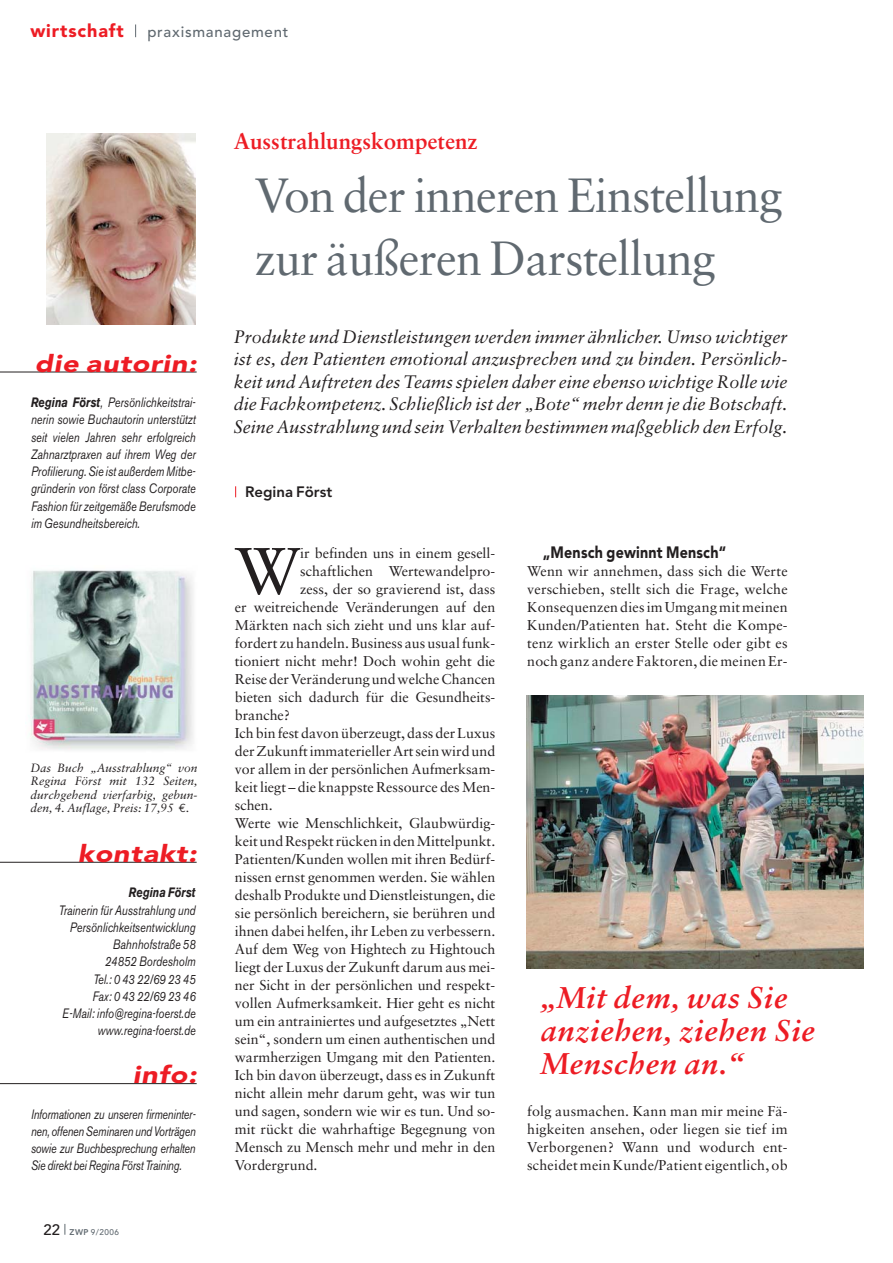
<style>
.page{position:relative;width:893px;height:1263px;background:#fff}
.page>*{position:absolute;margin:0;border:0;box-sizing:border-box;transform-origin:0 0}
.t1{font:65.85px "Sabon";color:#231f20}
.t2{font:48px/63px "Sabon";letter-spacing:-.015em;color:#606970}
.t3{font:italic 700 30px/33px "Sabon";letter-spacing:.025em;color:#ed1c24}
.t4{font:italic 900 24px "Avenir";color:#ed1c24;scale:1.2 1}
.t5{font:700 22.5px "Sabon";color:#ed1c24}
.t6{font:italic 18px/22.5px "Sabon";color:#231f20;text-align:justify}
.t7{font:900 18px "Avenir";letter-spacing:.05em;color:#ed1c24}
.t8{font:900 16.35px "Avenir";letter-spacing:.015em;color:#231f20;scale:.87 1}
.t9{font:500 15px "Avenir";letter-spacing:.05em;color:#606970}
.t10{font:800 15px "Avenir";color:#231f20}
.t11{font:14.25px/18px "Sabon";color:#231f20;text-align:justify}
.t12{font:italic 13.5px/17.2px "Akzidenz Grotesk BE";color:#231f20;text-align:right;scale:.8 1}
.t13{font:italic 13.5px/17.2px "Akzidenz Grotesk BE";color:#231f20;text-align:justify;scale:.78 1}
.t14{font:italic 700 13.5px "Akzidenz Grotesk BE";color:#231f20;scale:.8 1}
.t15{font:italic 12px/13.5px "Sabon";color:#231f20;text-align:justify}
.t16{font:500 8.25px "Avenir";color:#606970}
.s1{font-weight:700}
.s2{font-family:"Euro Mono";font-style:normal}
.s3{font-size:15px;color:#231f20}
.s4{font-weight:800}
</style>
<div class="page">
<svg style="left:135px;top:24px;width:1px;height:13px"></svg>
<hr style="left:1px;top:1083px;width:196px;height:1px;background:#231f20">
<hr style="left:1px;top:862px;width:196px;height:1px;background:#231f20">
<hr style="left:1px;top:372px;width:196px;height:1px;background:#231f20">
<img style="left:47px;top:133px;width:148px;height:192px">
<img style="left:527px;top:695px;width:337px;height:273px">
<img style="left:30px;top:570px;width:163px;height:180px">
<p class="t7" style="left:30px;top:24px;width:95px">wirtschaft</p>
<p class="t9" style="left:147px;top:26px;width:142px">praxismanagement</p>
<h3 class="t4" style="left:35px;top:354px;width:139px">die autorin:</h3>
<p class="t12" style="left:31px;top:395px;width:207px;text-align:justify"><span class="s1">Regina Först</span>, Persönlichkeitstrai&shy;nerin sowie Buchautorin unterstützt seit vielen Jahren sehr erfolgreich Zahnarztpraxen auf ihrem Weg der Profilierung. Sie ist außerdem Mitbe&shy;gründerin von först class Corporate Fashion für zeitgemäße Berufsmode im Gesundheitsbereich.</p>
<p class="t15" style="left:30px;top:762px;width:169px">Das Buch „Ausstrahlung“ von Regina Först mit 132 Seiten, durchgehend vierfarbig, gebun&shy;den, 4. Auflage, Preis: 17,95 <span class="s2">€</span>.</p>
<h3 class="t4" style="left:78px;top:844px;width:104px">kontakt:</h3>
<p class="t14" style="left:129px;top:888px;width:85px">Regina Först</p>
<p class="t12" style="left:59px;top:903px;width:172px">Trainerin für Ausstrahlung und<br>Persönlichkeitsentwicklung<br>Bahnhofstraße 58<br>24852 Bordesholm<br>Tel.: 0 43 22/69 23 45<br>Fax: 0 43 22/69 23 46<br>E-Mail: info@regina-foerst.de www.regina-foerst.de</p>
<h3 class="t4" style="left:133px;top:1065px;width:58px">info:</h3>
<p class="t13" style="left:31px;top:1107px;width:213px">Informationen zu unseren firmeninter&shy;nen, offenen Seminaren und Vorträgen sowie zur Buchbesprechung erhalten Sie direkt bei Regina Först Training.</p>
<p class="t16" style="left:44px;top:1228px;width:77px"><span class="s3">22</span> <span class="s4">ZWP</span> 9/2006</p>
<h3 class="t5" style="left:234px;top:132px;width:245px">Ausstrahlungskompetenz</h3>
<h2 class="t2" style="left:255px;top:168px;width:529px">Von der inneren Einstellung zur äußeren Darstellung</h2>
<p class="t6" style="left:234px;top:327px;width:555px">Produkte und Dienstleistungen werden immer ähnlicher. Umso wichtiger ist es, den Patienten emotional anzusprechen und zu binden. Persönlich&shy;keit und Auftreten des Teams spielen daher eine ebenso wichtige Rolle wie die Fachkompetenz. Schließlich ist der „Bote“ mehr denn je die Botschaft.<br>Seine Ausstrahlung und sein Verhalten bestimmen maßgeblich den Erfolg.</p>
<p class="t10" style="left:245px;top:486px;width:89px">Regina Först</p>
<h1 class="t1" style="left:235px;top:544px;width:67px">W</h1>
<p class="t11" style="left:300px;top:545px;width:197px">ir befinden uns in einem gesell-</p>
<p class="t11" style="left:300px;top:563px;width:197px">schaftlichen Wertewandelpro-</p>
<p class="t11" style="left:300px;top:581px;width:197px">zess, der so gravierend ist, dass</p>
<p class="t11" style="left:235px;top:599px;width:262px">er weitreichende Veränderungen auf den</p>
<p class="t11" style="left:235px;top:617px;width:262px">Märkten nach sich zieht und uns klar auf-</p>
<p class="t11" style="left:235px;top:635px;width:262px">fordert zu handeln. Business aus usual funk-</p>
<p class="t11" style="left:235px;top:653px;width:262px">tioniert nicht mehr! Doch wohin geht die</p>
<p class="t11" style="left:235px;top:671px;width:262px">Reise der Veränderung und welche Chancen</p>
<p class="t11" style="left:235px;top:689px;width:262px">bieten sich dadurch für die Gesundheits-</p>
<p class="t11" style="left:235px;top:707px;width:57px">branche?</p>
<p class="t11" style="left:235px;top:725px;width:262px">Ich bin fest davon überzeugt, dass der Luxus</p>
<p class="t11" style="left:235px;top:743px;width:262px">der Zukunft immaterieller Art sein wird und</p>
<p class="t11" style="left:235px;top:761px;width:262px">vor allem in der persönlichen Aufmerksam-</p>
<p class="t11" style="left:235px;top:779px;width:262px">keit liegt – die knappste Ressource des Men-</p>
<p class="t11" style="left:235px;top:797px;width:39px">schen.</p>
<p class="t11" style="left:235px;top:815px;width:262px">Werte wie Menschlichkeit, Glaubwürdig-</p>
<p class="t11" style="left:235px;top:833px;width:262px">keit und Respekt rücken in den Mittelpunkt.</p>
<p class="t11" style="left:235px;top:851px;width:262px">Patienten/Kunden wollen mit ihren Bedürf-</p>
<p class="t11" style="left:235px;top:869px;width:262px">nissen ernst genommen werden. Sie wählen</p>
<p class="t11" style="left:235px;top:887px;width:262px">deshalb Produkte und Dienstleistungen, die</p>
<p class="t11" style="left:235px;top:905px;width:262px">sie persönlich bereichern, sie berühren und</p>
<p class="t11" style="left:235px;top:923px;width:262px">ihnen dabei helfen, ihr Leben zu verbessern.</p>
<p class="t11" style="left:235px;top:941px;width:262px">Auf dem Weg von Hightech zu Hightouch</p>
<p class="t11" style="left:235px;top:959px;width:262px">liegt der Luxus der Zukunft darum aus mei-</p>
<p class="t11" style="left:235px;top:977px;width:262px">ner Sicht in der persönlichen und respekt-</p>
<p class="t11" style="left:235px;top:995px;width:262px">vollen Aufmerksamkeit. Hier geht es nicht</p>
<p class="t11" style="left:235px;top:1013px;width:262px">um ein antrainiertes und aufgesetztes „Nett</p>
<p class="t11" style="left:235px;top:1031px;width:262px">sein“, sondern um einen authentischen und</p>
<p class="t11" style="left:235px;top:1049px;width:262px">warmherzigen Umgang mit den Patienten.</p>
<p class="t11" style="left:235px;top:1067px;width:262px">Ich bin davon überzeugt, dass es in Zukunft</p>
<p class="t11" style="left:235px;top:1085px;width:262px">nicht allein mehr darum geht, was wir tun</p>
<p class="t11" style="left:235px;top:1103px;width:262px">und sagen, sondern wie wir es tun. Und so-</p>
<p class="t11" style="left:235px;top:1121px;width:262px">mit rückt die wahrhaftige Begegnung von</p>
<p class="t11" style="left:235px;top:1139px;width:262px">Mensch zu Mensch mehr und mehr in den</p>
<p class="t11" style="left:235px;top:1157px;width:84px">Vordergrund.</p>
<p class="t8" style="left:543px;top:545px;width:212px">„Mensch gewinnt Mensch“</p>
<p class="t11" style="left:527px;top:563px;width:262px">Wenn wir annehmen, dass sich die Werte verschieben, stellt sich die Frage, welche Konsequenzen dies im Umgang mit meinen Kunden/Patienten hat. Steht die Kompe&shy;tenz wirklich an erster Stelle oder gibt es noch ganz andere Faktoren, die meinen Er-</p>
<h3 class="t3" style="left:541px;top:984px;width:276px">„Mit dem, was Sie anziehen, ziehen Sie<br>Menschen an.“</h3>
<p class="t11" style="left:527px;top:1103px;width:262px">folg ausmachen. Kann man mir meine Fä&shy;higkeiten ansehen, oder liegen sie tief im Verborgenen? Wann und wodurch ent&shy;scheidet mein Kunde/Patient eigentlich, ob</p>
</div>
